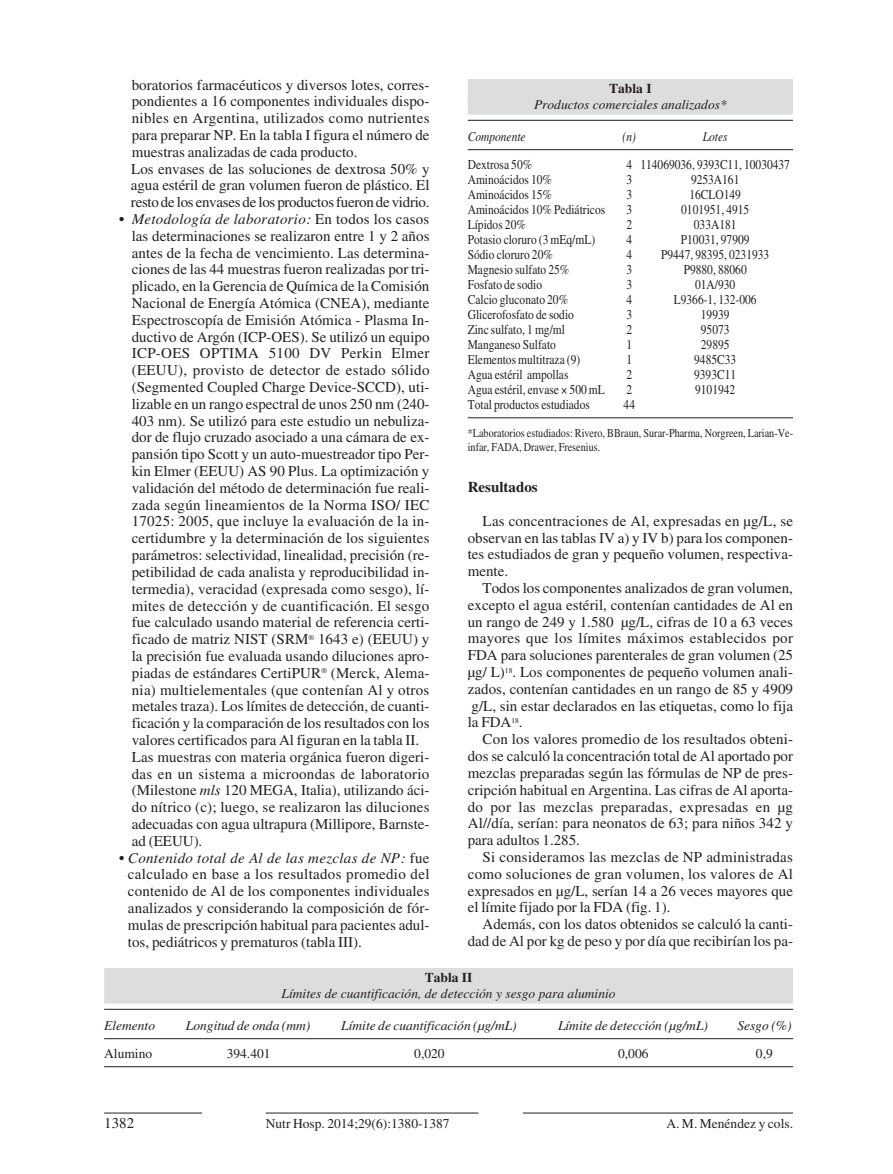
<style>
.page{position:relative;width:893px;height:1174px;background:#fff}
.page>*{position:absolute;margin:0;border:0;box-sizing:border-box;transform-origin:0 0}
.t1{font:15px/16.8px "Times";color:#231f20;text-align:justify}
.t2{font:700 15px "Times";color:#231f20}
.t3{font:13.5px "Times";color:#231f20;scale:.85 1}
.t4{font:italic 13.5px "Times";color:#231f20}
.t5{font:13.5px "Times";color:#231f20}
.t6{font:italic 13.5px "Times";color:#231f20;scale:.85 1}
.t7{font:700 13.5px "Times";color:#231f20}
.t8{font:12px/13.5px "Times";color:#231f20;scale:.85 1}
.s1{color:#fff}
.s2{font-style:italic}
</style>
<div class="page">
<hr style="left:104px;top:1112px;width:98px;height:1px;background:#231f20">
<hr style="left:523px;top:1112px;width:270px;height:1px;background:#231f20">
<hr style="left:266px;top:1112px;width:212px;height:1px;background:#231f20">
<div style="left:468px;top:79px;width:325px;height:20px;background:#dcdddf"></div>
<div style="left:468px;top:97px;width:325px;height:18px;background:#dcdddf"></div>
<hr style="left:468px;top:120px;width:325px;height:1px;background:#231f20">
<hr style="left:468px;top:149px;width:325px;height:1px;background:#231f20">
<hr style="left:468px;top:417px;width:325px;height:1px;background:#231f20">
<div style="left:104px;top:968px;width:689px;height:19px;background:#dcdddf"></div>
<div style="left:104px;top:985px;width:689px;height:18px;background:#dcdddf"></div>
<hr style="left:104px;top:1009px;width:689px;height:1px;background:#231f20">
<hr style="left:104px;top:1038px;width:689px;height:1px;background:#231f20">
<hr style="left:104px;top:1066px;width:689px;height:1px;background:#231f20">
<p class="t1" style="left:132px;top:78px;width:299px">boratorios farmacéuticos y diversos lotes, corres&shy;pondientes a 16 componentes individuales dispo&shy;nibles en Argentina, utilizados como nutrientes para preparar NP. En la tabla I figura el número de muestras analizadas de cada producto.</p>
<p class="t1" style="left:131px;top:162px;width:300px;text-indent:-12px"><span class="s1">•</span> Los envases de las soluciones de dextrosa 50% y agua estéril de gran volumen fueron de plástico. El resto de los envases de los productos fueron de vidrio.</p>
<p class="t1" style="left:132px;top:212px;width:299px;text-indent:-13px"><span class="s2">• Metodología de laboratorio:</span> En todos los casos las determinaciones se realizaron entre 1 y 2 años antes de la fecha de vencimiento. Las determina&shy;ciones de las 44 muestras fueron realizadas por tri&shy;plicado, en la Gerencia de Química de la Comisión Nacional de Energía Atómica (CNEA), mediante Espectroscopía de Emisión Atómica - Plasma In&shy;ductivo de Argón (ICP-OES). Se utilizó un equipo ICP-OES OPTIMA 5100 DV Perkin Elmer (EEUU), provisto de detector de estado sólido (Segmented Coupled Charge Device-SCCD), uti&shy;lizable en un rango espectral de unos 250 nm (240- 403 nm). Se utilizó para este estudio un nebuliza&shy;dor de flujo cruzado asociado a una cámara de ex&shy;pansión tipo Scott y un auto-muestreador tipo Per&shy;kin Elmer (EEUU) AS 90 Plus. La optimización y validación del método de determinación fue reali&shy;zada según lineamientos de la Norma ISO/ IEC 17025: 2005, que incluye la evaluación de la in&shy;certidumbre y la determinación de los siguientes parámetros: selectividad, linealidad, precisión (re&shy;petibilidad de cada analista y reproducibilidad in&shy;termedia), veracidad (expresada como sesgo), lí&shy;mites de detección y de cuantificación. El sesgo fue calculado usando material de referencia certi&shy;ficado de matriz NIST (SRM<sup>®</sup> 1643 e) (EEUU) y la precisión fue evaluada usando diluciones apro&shy;piadas de estándares CertiPUR<sup>®</sup> (Merck, Alema&shy;nia) multielementales (que contenían Al y otros metales traza). Los límites de detección, de cuanti&shy;ficación y la comparación de los resultados con los valores certificados para Al figuran en la tabla II.</p>
<p class="t1" style="left:132px;top:750px;width:299px;text-indent:-13px"><span class="s1">•</span> Las muestras con materia orgánica fueron digeri&shy;das en un sistema a microondas de laboratorio (Milestone <span class="s2">mls</span> 120 MEGA, Italia), utilizando áci&shy;do nítrico (c); luego, se realizaron las diluciones adecuadas con agua ultrapura (Millipore, Barnste&shy;ad (EEUU).</p>
<p class="t1" style="left:128px;top:850px;width:303px;text-indent:-9px"><span class="s2">• Contenido total de Al de las mezclas de NP:</span> fue calculado en base a los resultados promedio del contenido de Al de los componentes individuales analizados y considerando la composición de fór&shy;mulas de prescripción habitual para pacientes adul&shy;tos, pediátricos y prematuros (tabla III).</p>
<p class="t7" style="left:609px;top:84px;width:44px">Tabla I</p>
<p class="t4" style="left:534px;top:100px;width:194px">Productos comerciales analizados*</p>
<p class="t6" style="left:468px;top:132px;width:70px">Componente</p>
<p class="t6" style="left:623px;top:132px;width:17px">(n)</p>
<p class="t6" style="left:703px;top:132px;width:31px">Lotes</p>
<p class="t3" style="left:468px;top:160px;width:77px">Dextrosa 50%</p>
<p class="t3" style="left:626px;top:160px;width:194px">4 114069036, 9393C11, 10030437</p>
<p class="t3" style="left:468px;top:175px;width:101px">Aminoácidos 10%</p>
<p class="t3" style="left:626px;top:175px;width:8px">3</p>
<p class="t3" style="left:691px;top:175px;width:58px">9253A161</p>
<p class="t3" style="left:468px;top:190px;width:101px">Aminoácidos 15%</p>
<p class="t3" style="left:626px;top:190px;width:8px">3</p>
<p class="t3" style="left:689px;top:190px;width:62px">16CLO149</p>
<p class="t3" style="left:468px;top:205px;width:163px">Aminoácidos 10% Pediátricos</p>
<p class="t3" style="left:626px;top:205px;width:8px">3</p>
<p class="t3" style="left:681px;top:205px;width:82px">0101951, 4915</p>
<p class="t3" style="left:468px;top:220px;width:70px">Lípidos 20%</p>
<p class="t3" style="left:626px;top:220px;width:8px">2</p>
<p class="t3" style="left:694px;top:220px;width:52px">033A181</p>
<p class="t3" style="left:468px;top:235px;width:151px">Potasio cloruro (3 mEq/mL)</p>
<p class="t3" style="left:626px;top:235px;width:8px">4</p>
<p class="t3" style="left:681px;top:235px;width:82px">P10031, 97909</p>
<p class="t3" style="left:468px;top:250px;width:102px">Sódio cloruro 20%</p>
<p class="t3" style="left:626px;top:250px;width:8px">4</p>
<p class="t3" style="left:661px;top:250px;width:129px">P9447, 98395, 0231933</p>
<p class="t3" style="left:468px;top:265px;width:121px">Magnesio sulfato 25%</p>
<p class="t3" style="left:626px;top:265px;width:8px">3</p>
<p class="t3" style="left:684px;top:265px;width:76px">P9880, 88060</p>
<p class="t3" style="left:468px;top:280px;width:89px">Fosfato de sodio</p>
<p class="t3" style="left:626px;top:280px;width:8px">3</p>
<p class="t3" style="left:695px;top:280px;width:49px">01A/930</p>
<p class="t3" style="left:468px;top:295px;width:120px">Calcio gluconato 20%</p>
<p class="t3" style="left:626px;top:295px;width:8px">4</p>
<p class="t3" style="left:674px;top:295px;width:99px">L9366-1, 132-006</p>
<p class="t3" style="left:468px;top:310px;width:126px">Glicerofosfato de sodio</p>
<p class="t3" style="left:626px;top:310px;width:8px">3</p>
<p class="t3" style="left:701px;top:310px;width:35px">19939</p>
<p class="t3" style="left:468px;top:325px;width:116px">Zinc sulfato, 1 mg/ml</p>
<p class="t3" style="left:626px;top:325px;width:8px">2</p>
<p class="t3" style="left:701px;top:325px;width:35px">95073</p>
<p class="t3" style="left:468px;top:340px;width:105px">Manganeso Sulfato</p>
<p class="t3" style="left:626px;top:340px;width:8px">1</p>
<p class="t3" style="left:701px;top:340px;width:35px">29895</p>
<p class="t3" style="left:468px;top:355px;width:134px">Elementos multitraza (9)</p>
<p class="t3" style="left:626px;top:355px;width:8px">1</p>
<p class="t3" style="left:694px;top:355px;width:51px">9485C33</p>
<p class="t3" style="left:468px;top:370px;width:120px">Agua estéril ampollas</p>
<p class="t3" style="left:626px;top:370px;width:8px">2</p>
<p class="t3" style="left:694px;top:370px;width:51px">9393C11</p>
<p class="t3" style="left:468px;top:385px;width:163px">Agua estéril, envase 500 mL</p>
<p class="t3" style="left:626px;top:385px;width:8px">2</p>
<p class="t3" style="left:695px;top:385px;width:49px">9101942</p>
<p class="t3" style="left:468px;top:400px;width:145px">Total productos estudiados</p>
<p class="t3" style="left:624px;top:400px;width:15px">44</p>
<p class="t8" style="left:468px;top:428px;width:384px">*Laboratorios estudiados: Rivero, BBraun, Surar-Pharma, Norgreen, Larian-Ve&shy;infar, FADA, Drawer, Fresenius.</p>
<p class="t2" style="left:468px;top:482px;width:71px">Resultados</p>
<p class="t1" style="left:468px;top:514px;width:327px;text-indent:15px">Las concentraciones de Al, expresadas en µg/L, se observan en las tablas IV a) y IV b) para los componen&shy;tes estudiados de gran y pequeño volumen, respectiva&shy;mente.</p>
<p class="t1" style="left:468px;top:581px;width:327px;text-indent:15px">Todos los componentes analizados de gran volumen, excepto el agua estéril, contenían cantidades de Al en un rango de 249 y 1.580 µg/L, cifras de 10 a 63 veces mayores que los límites máximos establecidos por FDA para soluciones parenterales de gran volumen (25 µg/ L)<sup>18</sup>. Los componentes de pequeño volumen anali&shy;zados, contenían cantidades en un rango de 85 y 4909 g/L, sin estar declarados en las etiquetas, como lo fija la FDA<sup>18</sup>.</p>
<p class="t1" style="left:468px;top:732px;width:327px;text-indent:15px">Con los valores promedio de los resultados obteni&shy;dos se calculó la concentración total de Al aportado por mezclas preparadas según las fórmulas de NP de pres&shy;cripción habitual en Argentina. Las cifras de Al aporta&shy;do por las mezclas preparadas, expresadas en µg Al//día, serían: para neonatos de 63; para niños 342 y para adultos 1.285.</p>
<p class="t1" style="left:468px;top:850px;width:327px;text-indent:15px">Si consideramos las mezclas de NP administradas como soluciones de gran volumen, los valores de Al expresados en µg/L, serían 14 a 26 veces mayores que el límite fijado por la FDA (fig. 1).</p>
<p class="t1" style="left:468px;top:917px;width:327px;text-align:right">Además, con los datos obtenidos se calculó la canti&shy;dad de Al por kg de peso y por día que recibirían los pa-</p>
<p class="t7" style="left:425px;top:973px;width:49px">Tabla II</p>
<p class="t4" style="left:282px;top:989px;width:335px">Límites de cuantificación, de detección y sesgo para aluminio</p>
<p class="t4" style="left:104px;top:1020px;width:52px">Elemento</p>
<p class="t4" style="left:186px;top:1020px;width:126px">Longitud de onda (mm)</p>
<p class="t4" style="left:341px;top:1020px;width:177px">Límite de cuantificación (µg/mL)</p>
<p class="t4" style="left:558px;top:1020px;width:151px">Límite de detección (µg/mL)</p>
<p class="t4" style="left:737px;top:1020px;width:56px">Sesgo (%)</p>
<p class="t5" style="left:104px;top:1048px;width:49px">Alumino</p>
<p class="t5" style="left:227px;top:1048px;width:45px">394.401</p>
<p class="t5" style="left:414px;top:1048px;width:32px">0,020</p>
<p class="t5" style="left:618px;top:1048px;width:32px">0,006</p>
<p class="t5" style="left:756px;top:1048px;width:18px">0,9</p>
<p class="t1" style="left:104px;top:1116px;width:31px">1382</p>
<p class="t5" style="left:266px;top:1119px;width:185px">Nutr Hosp. 2014;29(6):1380-1387</p>
<p class="t5" style="left:666px;top:1119px;width:128px">A. M. Menéndez y cols.</p>
</div>
